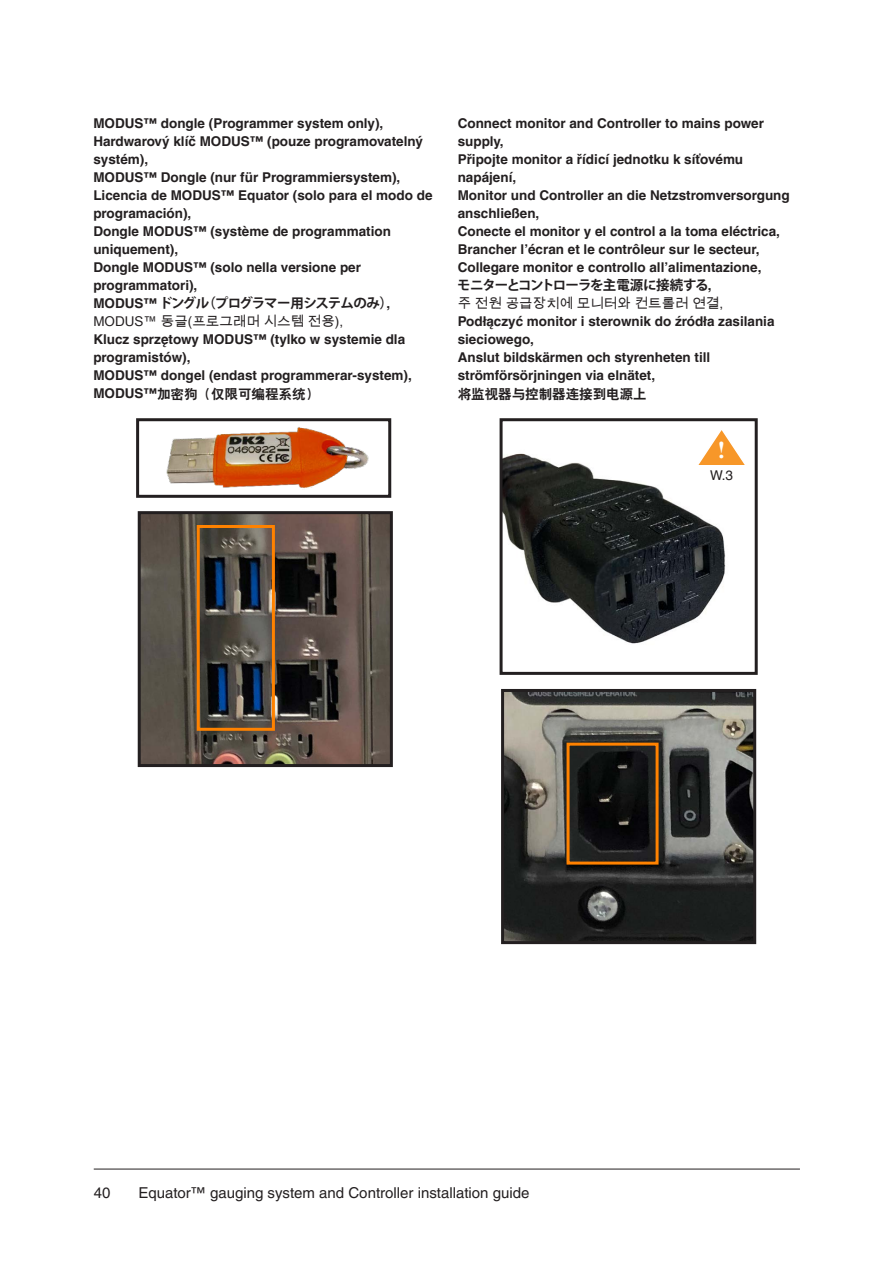
<style>
.page{position:relative;width:893px;height:1263px;background:#fff}
.page>*{position:absolute;margin:0;border:0;box-sizing:border-box;transform-origin:0 0}
.t1{font:700 24px "Times New Roman";color:#fff}
.t2{font:15px "Helvetica LT Pro";color:#231f20}
.Heading_3__13pt_bold{font:700 13.5px/18px "Helvetica LT Pro";color:#231f20}
.Diagram_caption_text{font:13.5px "Helvetica LT Pro";color:#231f20}
.s1{font-family:"Koz Go Std"}
.s2{font-family:"Arial Unicode MS";font-weight:400}
.s3{font-family:"H Yb 2 gj";font-weight:400}
</style>
<div class="page">
<hr style="left:94px;top:1169px;width:706px;height:1px;background:#231f20">
<img style="left:142px;top:515px;width:247px;height:248px">
<div style="left:138px;top:511px;width:255px;height:256px;border:3px solid #231f20"></div>
<div style="left:197px;top:525px;width:78px;height:206px;border:3px solid #ff8200"></div>
<img style="left:166px;top:427px;width:203px;height:61px">
<div style="left:136px;top:418px;width:255px;height:80px;border:3px solid #231f20"></div>
<img style="left:504px;top:453px;width:222px;height:191px">
<div style="left:500px;top:418px;width:258px;height:257px;border:3px solid #231f20"></div>
<img style="left:505px;top:693px;width:247px;height:247px">
<div style="left:501px;top:689px;width:255px;height:255px;border:3px solid #231f20"></div>
<div style="left:567px;top:743px;width:92px;height:121px;border:3px solid #ff8200"></div>
<svg style="left:694px;top:430px;width:51px;height:37px"></svg>
<p class="Heading_3__13pt_bold" style="left:93px;top:114px;width:341px">MODUS™ dongle (Programmer system only),<br>Hardwarový klíč MODUS™ (pouze programovatelný systém),<br>MODUS™ Dongle (nur für Programmiersystem),<br>Licencia de MODUS™ Equator (solo para el modo de programación),<br>Dongle MODUS™ (système de programmation uniquement),<br>Dongle MODUS™ (solo nella versione per programmatori),<br>MODUS™ <span class="s1">ドングル（プログラマー用システムのみ）</span>,<br><span class="s2">MODUS™ 동글(프로그래머 시스템 전용),<br></span>Klucz sprzętowy MODUS™ (tylko w systemie dla programistów),<br>MODUS™ dongel (endast programmerar-system),<br>MODUS™<span class="s3">加密狗（仅限可编程系统）</span></p>
<p class="Heading_3__13pt_bold" style="left:457px;top:114px;width:334px">Connect monitor and Controller to mains power supply,<br>Připojte monitor a řídicí jednotku k síťovému napájení,<br>Monitor und Controller an die Netzstromversorgung anschließen,<br>Conecte el monitor y el control a la toma eléctrica, Brancher l’écran et le contrôleur sur le secteur, Collegare monitor e controllo all’alimentazione,<br><span class="s1">モニターとコントローラを主電源に接続する</span>,<br><span class="s2">주 전원 공급장치에 모니터와 컨트롤러 연결, </span>Podłączyć monitor i sterownik do źródła zasilania sieciowego,<br>Anslut bildskärmen och styrenheten till strömförsörjningen via elnätet,<br><span class="s3">将监视器与控制器连接到电源上</span></p>
<p class="t1" style="left:718px;top:432px;width:9px">!</p>
<p class="Diagram_caption_text" style="left:710px;top:467px;width:24px">W.3</p>
<p class="t2" style="left:94px;top:1184px;width:18px">40</p>
<p class="t2" style="left:138px;top:1184px;width:393px">Equator™ gauging system and Controller installation guide</p>
</div>
